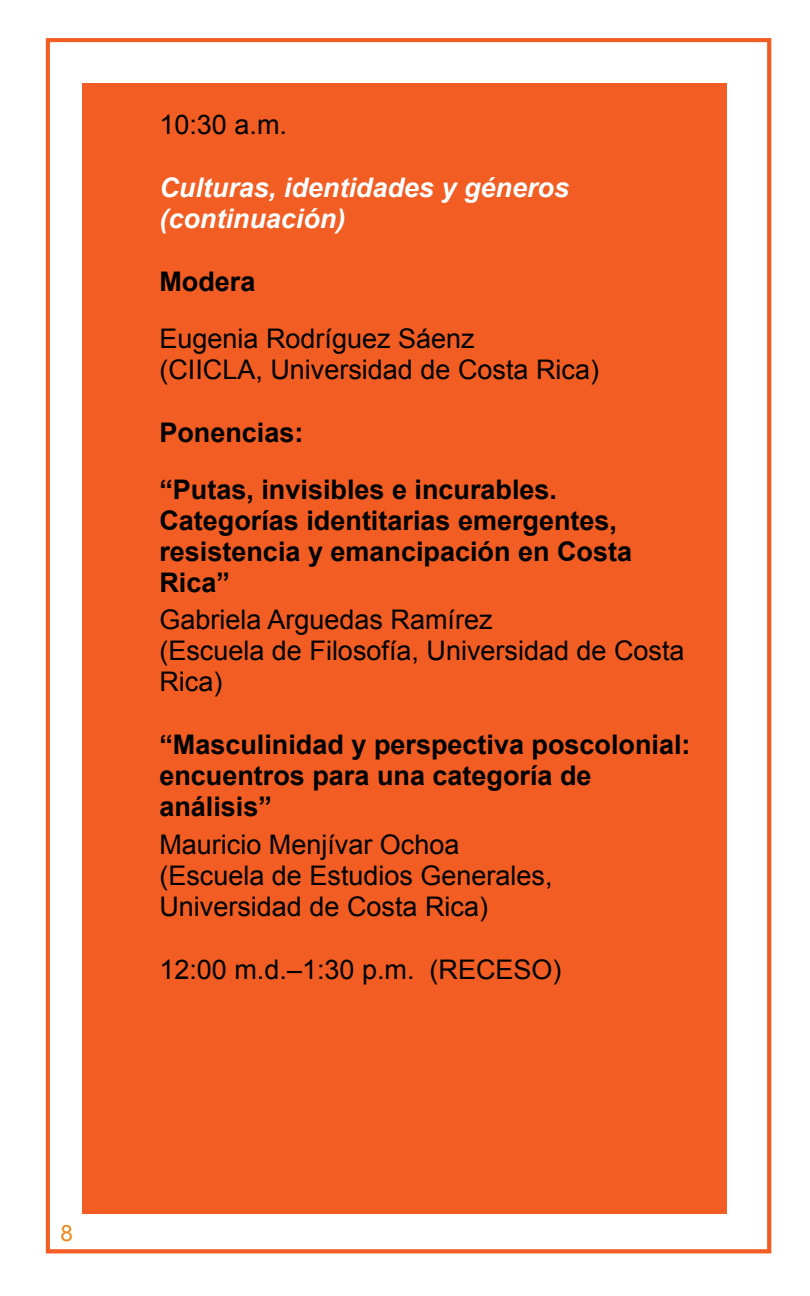
<style>
.page{position:relative;width:810px;height:1296px;background:#fff}
.page>*{position:absolute;margin:0;border:0;box-sizing:border-box;transform-origin:0 0}
.t1{font:27px/31.1px "Arial";color:#000}
.t2{font:700 27px/31.1px "Arial";color:#000}
.t3{font:italic 700 27px/31.1px "Arial";color:#fff}
.t4{font:22.5px "Arial";color:#ec891d}
</style>
<div class="page">
<div style="left:46px;top:38px;width:725px;height:1215px;border:4px solid #f15d22"></div>
<div style="left:83px;top:83px;width:644px;height:1130px;background:#f15d22"></div>
<p class="t1" style="left:159px;top:110px;width:129px">10:30 a.m.</p>
<p class="t3" style="left:159px;top:173px;width:411px">Culturas, identidades y géneros (continuación)</p>
<p class="t2" style="left:159px;top:267px;width:98px">Modera</p>
<p class="t1" style="left:159px;top:323px;width:441px">Eugenia Rodríguez Sáenz<br>(CIICLA, Universidad de Costa Rica)</p>
<p class="t2" style="left:159px;top:405px;width:399px;line-height:56.5px">Ponencias:<br>“Putas, invisibles e incurables.</p>
<p class="t2" style="left:159px;top:505px;width:474px">Categorías identitarias emergentes, resistencia y emancipación en Costa<br>Rica”</p>
<p class="t1" style="left:159px;top:604px;width:527px">Gabriela Arguedas Ramírez<br>(Escuela de Filosofía, Universidad de Costa<br>Rica)</p>
<p class="t2" style="left:159px;top:730px;width:533px">“Masculinidad y perspectiva poscolonial: encuentros para una categoría de análisis”</p>
<p class="t1" style="left:159px;top:829px;width:395px">Mauricio Menjívar Ochoa (Escuela de Estudios Generales,<br>Universidad de Costa Rica)</p>
<p class="t1" style="left:159px;top:954px;width:404px">12:00 m.d.–1:30 p.m. (RECESO)</p>
<p class="t4" style="left:61px;top:1218px;width:14px">8</p>
</div>
